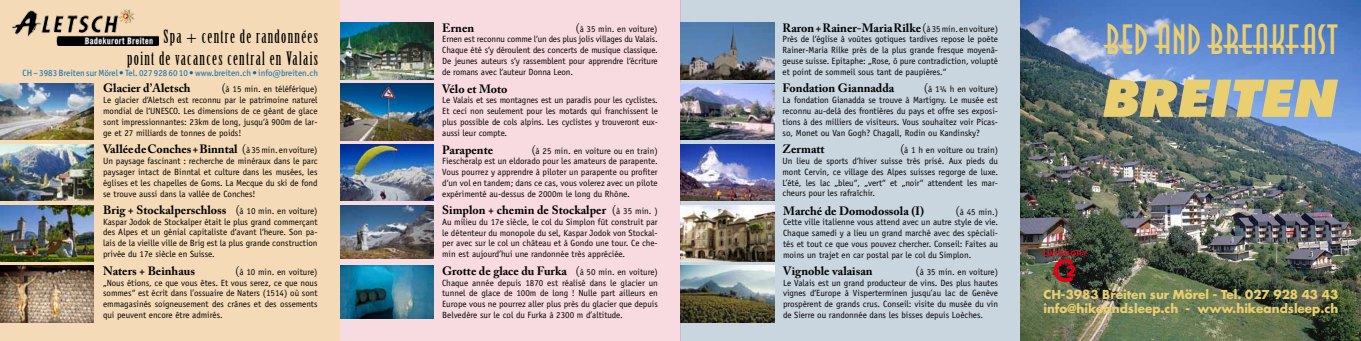
<style>
.page{position:relative;width:1361px;height:341px;background:#fff}
.page>*{position:absolute;margin:0;border:0;box-sizing:border-box;transform-origin:0 0}
.t1{font:italic 900 52px "Futura BT";color:#e9cf6f}
.t2{font:42px "Anna";color:#e9cf6f}
.t3{font:18px/21.6px "Birch";letter-spacing:.07em;color:#000;text-align:right}
.t4{font:700 12px "Adobe Caslon Pro";color:#000}
.t5{font:700 12px/14.4px "Futura";color:#e9cf6f}
.t6{font:9px/10.8px "Officina Sans";color:#000;text-align:justify}
.t7{font:9px "Officina Sans";color:#006ab3}
.s1{font-family:"Adobe Caslon Pro";font-size:12px}
.s2{font-weight:400}
.s3{font-family:"Officina Sans";font-weight:400;font-size:9px}
</style>
<div class="page">
<div style="left:0;top:0;width:340px;height:340px;background:#f4dab6"></div>
<div style="left:340px;top:0;width:340px;height:340px;background:#f8dbe1"></div>
<div style="left:680px;top:0;width:340px;height:340px;background:#c9d5df"></div>
<img style="left:1020px;top:0;width:341px;height:340px">
<svg style="left:1043px;top:250px;width:44px;height:32px"></svg>
<img style="left:0;top:205px;width:94px;height:56px">
<img style="left:680px;top:144px;width:94px;height:56px">
<img style="left:680px;top:84px;width:94px;height:56px">
<img style="left:680px;top:23px;width:94px;height:56px">
<img style="left:340px;top:205px;width:94px;height:53px">
<img style="left:680px;top:205px;width:94px;height:56px">
<img style="left:680px;top:265px;width:94px;height:57px">
<img style="left:0;top:83px;width:94px;height:56px">
<img style="left:340px;top:23px;width:94px;height:56px">
<img style="left:0;top:144px;width:94px;height:56px">
<img style="left:340px;top:144px;width:94px;height:56px">
<img style="left:0;top:265px;width:94px;height:57px">
<img style="left:340px;top:265px;width:94px;height:52px">
<img style="left:340px;top:84px;width:94px;height:56px">
<img style="left:12px;top:9px;width:147px;height:37px">
<h3 class="t3" style="left:127px;top:27px;width:192px">Spa + centre de randonnées<br>point de vacances central en Valais</h3>
<p class="t7" style="left:22px;top:68px;width:297px">CH – 3983 Breiten sur Mörel • Tel. 027 928 60 10 • www.breiten.ch • info@breiten.ch</p>
<p class="t6" style="left:103px;top:84px;width:216px;text-indent:119px"><span class="s1">(</span>à 15 min. en téléférique)<br>Le glacier d‘Aletsch est reconnu par le patrimoine naturel mondial de l‘UNESCO. Les dimensions de ce géant de glace sont impressionnantes: 23km de long, jusqu‘à 900m de lar&shy;ge et 27 milliards de tonnes de poids!</p>
<h3 class="t4" style="left:103px;top:81px;width:89px">Glacier d’Aletsch</h3>
<h3 class="t4" style="left:103px;top:142px;width:216px">Vallée de Conches + Binntal <span class="s2">(</span><span class="s3">à 35 min. en voiture)</span></h3>
<p class="t6" style="left:103px;top:155px;width:216px">Un paysage fascinant : recherche de minéraux dans le parc paysager intact de Binntal et culture dans les musées, les églises et les chapelles de Goms. La Mecque du ski de fond se trouve aussi dans la vallée de Conches!</p>
<h3 class="t4" style="left:103px;top:202px;width:216px">Brig + Stockalperschloss <span class="s2">(</span><span class="s3">à 10 min. en voiture)</span></h3>
<p class="t6" style="left:103px;top:216px;width:216px">Kaspar Jodok de Stockalper était le plus grand commerçant des Alpes et un génial capitaliste d‘avant l‘heure. Son pa&shy;lais de la vieille ville de Brig est la plus grande construction privée du 17e siècle en Suisse.</p>
<p class="t6" style="left:103px;top:266px;width:216px;text-indent:132px"><span class="s1">(</span>à 10 min. en voiture) „Nous étions, ce que vous êtes. Et vous serez, ce que nous sommes“ est écrit dans l’ossuaire de Naters (1514) où sont emmagasinés soigneusement des crânes et des ossements qui peuvent encore être admirés.</p>
<h3 class="t4" style="left:103px;top:263px;width:93px">Naters + Beinhaus</h3>
<p class="t6" style="left:442px;top:23px;width:217px;text-indent:133px"><span class="s1">(</span>à 35 min. en voiture)<br>Ernen est reconnu comme l‘un des plus jolis villages du Valais.<br>Chaque été s‘y déroulent des concerts de musique classique.<br>De jeunes auteurs s‘y rassemblent pour apprendre l‘écriture de romans avec l‘auteur Donna Leon.</p>
<h3 class="t4" style="left:782px;top:20px;width:217px">Raron + Rainer-Maria Rilke <span class="s2">(</span><span class="s3">à 35 min. en voiture)</span></h3>
<h3 class="t4" style="left:442px;top:20px;width:33px">Ernen</h3>
<p class="t6" style="left:782px;top:34px;width:217px">Près de l‘église à voûtes gotiques tardives repose le poète Rainer-Maria Rilke près de la plus grande fresque moyenâ&shy;geuse suisse. Epitaphe: „Rose, ô pure contradiction, volupté et point de sommeil sous tant de paupières.“</p>
<h3 class="t4" style="left:442px;top:81px;width:67px">Vélo et Moto</h3>
<p class="t6" style="left:442px;top:95px;width:217px">Le Valais et ses montagnes est un paradis pour les cyclistes.<br>Et ceci non seulement pour les motards qui franchissent le plus possible de cols alpins. Les cyclistes y trouveront eux&shy;aussi leur compte.</p>
<h3 class="t4" style="left:442px;top:142px;width:52px">Parapente</h3>
<p class="t6" style="left:442px;top:145px;width:217px;text-indent:89px"><span class="s1">(</span>à 25 min. en voiture ou en train)<br>Fiescheralp est un eldorado pour les amateurs de parapente.<br>Vous pourrez y apprendre à piloter un parapente ou profiter d‘un vol en tandem; dans ce cas, vous volerez avec un pilote expérimenté au-dessus de 2000m le long du Rhône.</p>
<h3 class="t4" style="left:442px;top:202px;width:217px">Simplon + chemin de Stockalper <span class="s2">(</span><span class="s3">à 35 min. )</span></h3>
<p class="t6" style="left:442px;top:216px;width:217px">Au milieu du 17e siècle, le col du Simplon fût construit par le détenteur du monopole du sel, Kaspar Jodok von Stockal&shy;per avec sur le col un château et à Gondo une tour. Ce che&shy;min est aujourd’hui une randonnée très appréciée.</p>
<h3 class="t4" style="left:442px;top:263px;width:217px">Grotte de glace du Furka <span class="s2">(</span><span class="s3">à 50 min. en voiture)</span></h3>
<p class="t6" style="left:442px;top:277px;width:217px">Chaque année depuis 1870 est réalisé dans le glacier un tunnel de glace de 100m de long ! Nulle part ailleurs en Europe vous ne pourrez aller plus près du glacier que depuis Belvedère sur le col du Furka à 2300 m d’altitude.</p>
<p class="t6" style="left:782px;top:84px;width:217px;text-indent:141px"><span class="s1">(</span>à 1¼ h en voiture)<br>La fondation Gianadda se trouve à Martigny. Le musée est reconnu au-delà des frontières du pays et offre ses exposi&shy;tions à des milliers de visiteurs. Vous souhaitez voir Picas&shy;so, Monet ou Van Gogh? Chagall, Rodin ou Kandinsky?</p>
<h3 class="t4" style="left:782px;top:81px;width:113px">Fondation Giannadda</h3>
<p class="t6" style="left:782px;top:144px;width:217px;text-indent:118px"><span class="s1">(</span>à 1 h en voiture ou train)<br>Un lieu de sports d‘hiver suisse très prisé. Aux pieds du mont Cervin, ce village des Alpes suisses regorge de luxe.<br>L’été, les lac „bleu“, „vert“ et „noir“ attendent les mar&shy;cheurs pour les rafraîchir.</p>
<h3 class="t4" style="left:782px;top:142px;width:44px">Zermatt</h3>
<p class="t6" style="left:783px;top:206px;width:216px;text-indent:173px"><span class="s1">(</span>à 45 min.)<br>Cette ville italienne vous attend avec un autre style de vie.<br>Chaque samedi y a lieu un grand marché avec des spéciali&shy;tés et tout ce que vous pouvez chercher. Conseil: Faites au moins un trajet en car postal par le col du Simplon.</p>
<h3 class="t4" style="left:783px;top:263px;width:91px">Vignoble valaisan</h3>
<h3 class="t4" style="left:783px;top:203px;width:142px">Marché de Domodossola (I)</h3>
<p class="t6" style="left:783px;top:266px;width:216px;text-indent:133px"><span class="s1">(</span>à 35 min. en voiture)<br>Le Valais est un grand producteur de vins. Des plus hautes vignes d‘Europe à Visperterminen jusqu’au lac de Genève prospèrent de grands crus. Conseil: visite du musée du vin de Sierre ou randonnée dans les bisses depuis Loèches.</p>
<h2 class="t2" style="left:1104px;top:18px;width:235px">BED AND BREAKFAST</h2>
<h1 class="t1" style="left:1103px;top:67px;width:236px">BREITEN</h1>
<h3 class="t5" style="left:1043px;top:286px;width:296px">CH-3983 Breiten sur Mörel - Tel. 027 928 43 43 info@hikeandsleep.ch - www.hikeandsleep.ch</h3>
</div>
